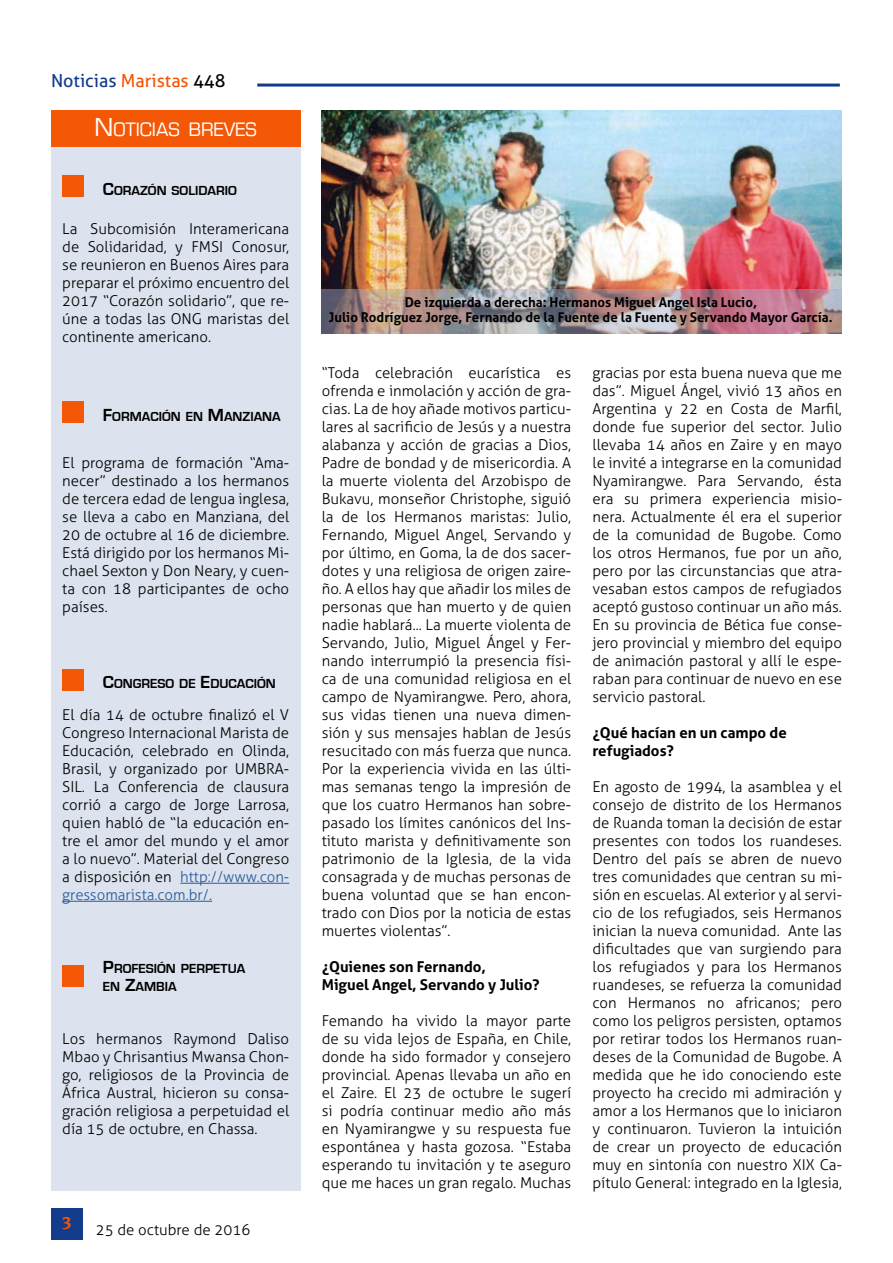
<style>
.page{position:relative;width:893px;height:1263px;background:#fff}
.page>*{position:absolute;margin:0;border:0;box-sizing:border-box;transform-origin:0 0}
.t1{font:18px "Aller";color:#123b8b}
.t2{font:18px "Eurostile";color:#fff}
.t3{font:700 18px "Novarese IT Cby BT";color:#f45706}
.t4{font:300 15px/18px "Aller";color:#000;text-align:justify}
.t5{font:700 15px/18px "Aller";color:#000}
.t6{font:700 13.5px/15px "Aller";color:#000;text-align:center}
.t7{font:700 13.5px/18px "Eurostile";color:#000}
.s1{color:#f45706}
.s2{color:#000}
.s3{font-size:24px}
.s4{font-size:18px}
.s5{color:#275b9b}
</style>
<div class="page">
<hr style="left:257px;top:84px;width:583px;height:3px;background:#123b8b">
<div style="left:51px;top:1208px;width:32px;height:31px;background:#123b8b"></div>
<div style="left:51px;top:147px;width:249px;height:1044px;background:#dce2ee"></div>
<div style="left:62px;top:176px;width:22px;height:21px;background:#f45706"></div>
<div style="left:51px;top:111px;width:249px;height:36px;background:#f45706"></div>
<div style="left:62px;top:401px;width:22px;height:22px;background:#f45706"></div>
<div style="left:62px;top:669px;width:22px;height:21px;background:#f45706"></div>
<hr style="left:180px;top:883px;width:109px;height:1px;background:#275b9b">
<hr style="left:62px;top:901px;width:150px;height:1px;background:#275b9b">
<div style="left:62px;top:966px;width:22px;height:21px;background:#f45706"></div>
<img style="left:322px;top:111px;width:520px;height:178px">
<img style="left:322px;top:289px;width:520px;height:45px">
<p class="t1" style="left:51px;top:69px;width:176px">Noticias <span class="s1">Maristas</span> <span class="s2">448</span></p>
<p class="t2" style="left:95px;top:118px;width:164px"><span class="s3">N</span>OTICIAS BREVES</p>
<p class="t7" style="left:103px;top:182px;width:135px"><span class="s4">C</span>ORAZÓN SOLIDARIO</p>
<p class="t4" style="left:62px;top:220px;width:228px">La Subcomisión Interamericana de Solidaridad, y FMSI Conosur, se reunieron en Buenos Aires para preparar el próximo encuentro del 2017 “Corazón solidario”, que re&shy;úne a todas las ONG maristas del continente americano.</p>
<p class="t7" style="left:103px;top:407px;width:179px"><span class="s4">F</span>ORMACIÓN EN <span class="s4">M</span>ANZIANA</p>
<p class="t4" style="left:62px;top:454px;width:228px">El programa de formación “Ama&shy;necer” destinado a los hermanos de tercera edad de lengua inglesa, se lleva a cabo en Manziana, del 20 de octubre al 16 de diciembre.<br>Está dirigido por los hermanos Mi&shy;chael Sexton y Don Neary, y cuen&shy;ta con 18 participantes de ocho países.</p>
<p class="t7" style="left:103px;top:674px;width:173px"><span class="s4">C</span>ONGRESO DE <span class="s4">E</span>DUCACIÓN</p>
<p class="t4" style="left:62px;top:706px;width:228px">El día 14 de octubre finalizó el V Congreso Internacional Marista de Educación, celebrado en Olinda, Brasil, y organizado por UMBRA-SIL. La Conferencia de clausura corrió a cargo de Jorge Larrosa, quien habló de “la educación en&shy;tre el amor del mundo y el amor a lo nuevo”. Material del Congreso a disposición en <span class="s5">http://www.con&shy;gressomarista.com.br/.</span></p>
<p class="t7" style="left:103px;top:959px;width:144px"><span class="s4">P</span>ROFESIÓN PERPETUA<br>EN <span class="s4">Z</span>AMBIA</p>
<p class="t4" style="left:62px;top:1030px;width:228px">Los hermanos Raymond Daliso Mbao y Chrisantius Mwansa Chon&shy;go, religiosos de la Provincia de África Austral, hicieron su consa&shy;gración religiosa a perpetuidad el día 15 de octubre, en Chassa.</p>
<p class="t3" style="left:62px;top:1212px;width:12px">3</p>
<p class="t4" style="left:96px;top:1220px;width:156px">25 de octubre de 2016</p>
<p class="t6" style="left:329px;top:295px;width:505px">De izquierda a derecha: Hermanos Miguel Angel Isla Lucio,<br>Julio Rodríguez Jorge, Fernando de la Fuente de la Fuente y Servando Mayor García.</p>
<p class="t4" style="left:322px;top:364px;width:251px">“Toda celebración eucarística es ofrenda e inmolación y acción de gra&shy;cias. La de hoy añade motivos particu&shy;lares al sacrificio de Jesús y a nuestra alabanza y acción de gracias a Dios, Padre de bondad y de misericordia. A la muerte violenta del Arzobispo de Bukavu, monseñor Christophe, siguió la de los Hermanos maristas: Julio, Fernando, Miguel Angel, Servando y por último, en Goma, la de dos sacer&shy;dotes y una religiosa de origen zaire&shy;ño. A ellos hay que añadir los miles de personas que han muerto y de quien nadie hablará... La muerte violenta de Servando, Julio, Miguel Ángel y Fer&shy;nando interrumpió la presencia físi&shy;ca de una comunidad religiosa en el campo de Nyamirangwe. Pero, ahora, sus vidas tienen una nueva dimen&shy;sión y sus mensajes hablan de Jesús resucitado con más fuerza que nunca.<br>Por la experiencia vivida en las últi&shy;mas semanas tengo la impresión de que los cuatro Hermanos han sobre&shy;pasado los límites canónicos del Ins&shy;tituto marista y definitivamente son patrimonio de la Iglesia, de la vida consagrada y de muchas personas de buena voluntad que se han encon&shy;trado con Dios por la noticia de estas muertes violentas”.</p>
<p class="t5" style="left:322px;top:958px;width:219px">¿Quienes son Fernando,<br>Miguel Angel, Servando y Julio?</p>
<p class="t4" style="left:322px;top:1012px;width:251px">Femando ha vivido la mayor parte de su vida lejos de España, en Chile, donde ha sido formador y consejero provincial. Apenas llevaba un año en el Zaire. El 23 de octubre le sugerí si podría continuar medio año más en Nyamirangwe y su respuesta fue espontánea y hasta gozosa. “Estaba esperando tu invitación y te aseguro que me haces un gran regalo. Muchas</p>
<p class="t4" style="left:592px;top:364px;width:251px">gracias por esta buena nueva que me das”. Miguel Ángel, vivió 13 años en Argentina y 22 en Costa de Marfil, donde fue superior del sector. Julio llevaba 14 años en Zaire y en mayo le invité a integrarse en la comunidad Nyamirangwe. Para Servando, ésta era su primera experiencia misio&shy;nera. Actualmente él era el superior de la comunidad de Bugobe. Como los otros Hermanos, fue por un año, pero por las circunstancias que atra&shy;vesaban estos campos de refugiados aceptó gustoso continuar un año más.<br>En su provincia de Bética fue conse&shy;jero provincial y miembro del equipo de animación pastoral y allí le espe&shy;raban para continuar de nuevo en ese servicio pastoral.</p>
<p class="t5" style="left:592px;top:724px;width:196px">¿Qué hacían en un campo de refugiados?</p>
<p class="t4" style="left:592px;top:778px;width:251px">En agosto de 1994, la asamblea y el consejo de distrito de los Hermanos de Ruanda toman la decisión de estar presentes con todos los ruandeses.<br>Dentro del país se abren de nuevo tres comunidades que centran su mi&shy;sión en escuelas. Al exterior y al servi&shy;cio de los refugiados, seis Hermanos inician la nueva comunidad. Ante las dificultades que van surgiendo para los refugiados y para los Hermanos ruandeses, se refuerza la comunidad con Hermanos no africanos; pero como los peligros persisten, optamos por retirar todos los Hermanos ruan&shy;deses de la Comunidad de Bugobe. A medida que he ido conociendo este proyecto ha crecido mi admiración y amor a los Hermanos que lo iniciaron y continuaron. Tuvieron la intuición de crear un proyecto de educación muy en sintonía con nuestro XIX Ca&shy;pítulo General: integrado en la Iglesia,</p>
</div>
